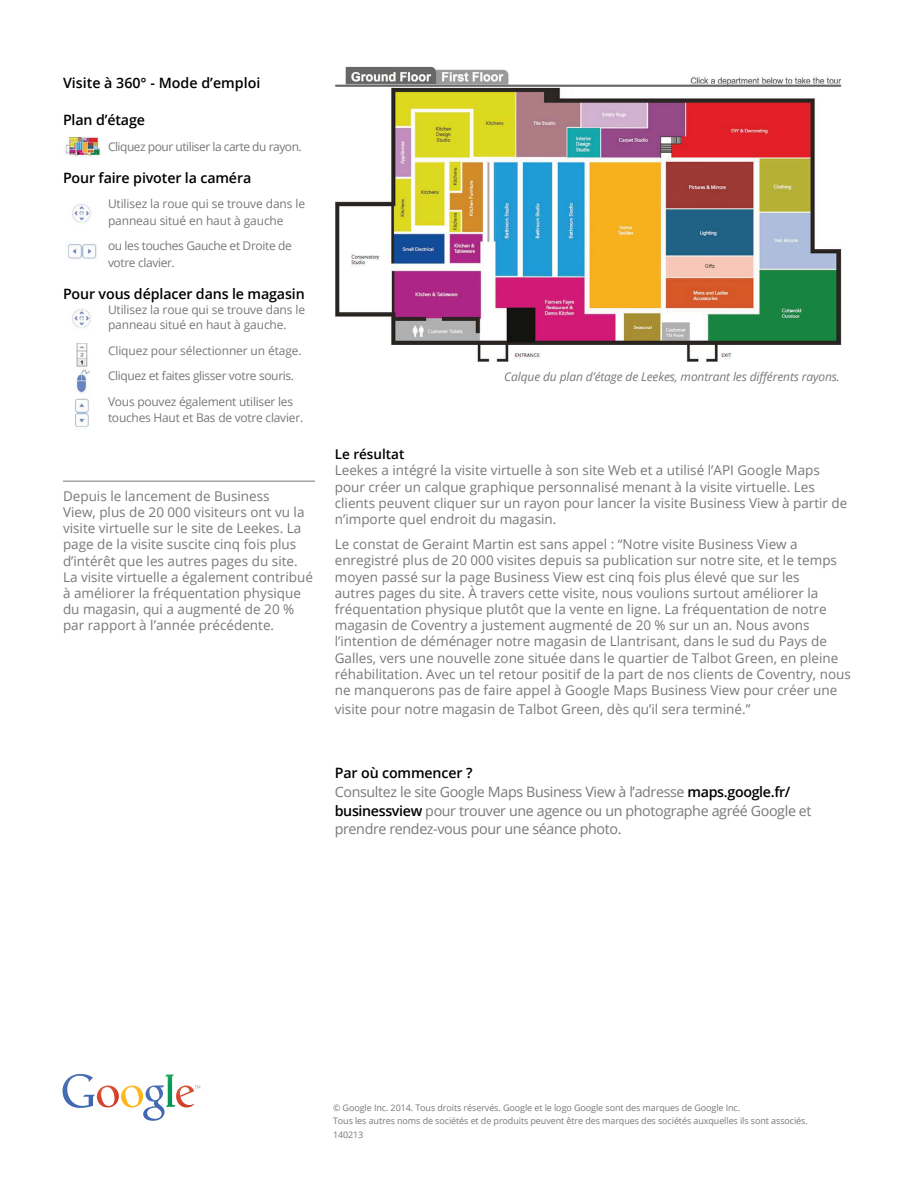
<style>
.page{position:relative;width:918px;height:1188px;background:#fff}
.page>*{position:absolute;margin:0;border:0;box-sizing:border-box;transform-origin:0 0}
.t1{font:14.25px/18.8px "Open Sans";letter-spacing:-.025em;color:#77787b}
.t2{font:600 14.25px "Open Sans";letter-spacing:-.01em;color:#000}
.t3{font:13.5px/16.2px "Open Sans";color:#77787b}
.t4{font:600 13.5px "Open Sans";color:#000}
.t5{font:12px/16.5px "Open Sans";letter-spacing:-.02em;color:#77787b}
.t6{font:italic 12px "Open Sans";letter-spacing:-.01em;color:#77787b}
.t7{font:12px "Open Sans";letter-spacing:-.04em;color:#77787b}
.t8{font:9px/13.5px "Open Sans";letter-spacing:-.01em;color:#77787b}
.s1{font-weight:600;color:#000}
</style>
<div class="page">
<hr style="left:63px;top:481px;width:252px;height:1px;background:#77787b">
<img style="left:97px;top:1085px;width:22px;height:22px">
<img style="left:165px;top:1075px;width:11px;height:32px">
<img style="left:176px;top:1085px;width:19px;height:22px">
<img style="left:121px;top:1085px;width:22px;height:22px">
<img style="left:143px;top:1085px;width:22px;height:36px">
<img style="left:63px;top:1074px;width:32px;height:34px">
<svg style="left:195px;top:1085px;width:5px;height:3px"></svg>
<img style="left:335px;top:66px;width:507px;height:296px">
<img style="left:65px;top:136px;width:35px;height:21px">
<img style="left:72px;top:204px;width:19px;height:20px">
<img style="left:72px;top:309px;width:19px;height:20px">
<img style="left:68px;top:244px;width:29px;height:15px">
<img style="left:75px;top:398px;width:14px;height:29px">
<img style="left:76px;top:343px;width:12px;height:24px">
<img style="left:76px;top:368px;width:14px;height:26px">
<p class="t2" style="left:63px;top:73px;width:199px">Visite à 360° - Mode d’emploi</p>
<p class="t2" style="left:63px;top:110px;width:84px">Plan d’étage</p>
<p class="t7" style="left:108px;top:138px;width:195px">Cliquez pour utiliser la carte du rayon.</p>
<p class="t2" style="left:63px;top:168px;width:190px">Pour faire pivoter la caméra</p>
<p class="t5" style="left:108px;top:195px;width:199px">Utilisez la roue qui se trouve dans le panneau situé en haut à gauche</p>
<p class="t5" style="left:108px;top:237px;width:185px">ou les touches Gauche et Droite de votre clavier.</p>
<p class="t2" style="left:63px;top:284px;width:243px">Pour vous déplacer dans le magasin</p>
<p class="t5" style="left:108px;top:302px;width:199px;line-height:15px">Utilisez la roue qui se trouve dans le panneau situé en haut à gauche.</p>
<p class="t5" style="left:108px;top:337px;width:195px;line-height:25.5px">Cliquez pour sélectionner un étage.<br>Cliquez et faites glisser votre souris.<br>Vous pouvez également utiliser les</p>
<p class="t5" style="left:108px;top:409px;width:197px">touches Haut et Bas de votre clavier.</p>
<p class="t3" style="left:63px;top:487px;width:252px">Depuis le lancement de Business<br>View, plus de 20 000 visiteurs ont vu la visite virtuelle sur le site de Leekes. La page de la visite suscite cinq fois plus d’intérêt que les autres pages du site.<br>La visite virtuelle a également contribué à améliorer la fréquentation physique du magasin, qui a augmenté de 20 % par rapport à l’année précédente.</p>
<p class="t6" style="left:504px;top:368px;width:337px">Calque du plan d’étage de Leekes, montrant les différents rayons.</p>
<p class="t4" style="left:335px;top:445px;width:71px">Le résultat</p>
<p class="t3" style="left:335px;top:462px;width:514px">Leekes a intégré la visite virtuelle à son site Web et a utilisé l’API Google Maps pour créer un calque graphique personnalisé menant à la visite virtuelle. Les clients peuvent cliquer sur un rayon pour lancer la visite Business View à partir de n’importe quel endroit du magasin.</p>
<p class="t3" style="left:335px;top:536px;width:518px">Le constat de Geraint Martin est sans appel : “Notre visite Business View a enregistré plus de 20 000 visites depuis sa publication sur notre site, et le temps moyen passé sur la page Business View est cinq fois plus élevé que sur les<br>autres pages du site. À travers cette visite, nous voulions surtout améliorer la fréquentation physique plutôt que la vente en ligne. La fréquentation de notre magasin de Coventry a justement augmenté de 20 % sur un an. Nous avons l’intention de déménager notre magasin de Llantrisant, dans le sud du Pays de Galles, vers une nouvelle zone située dans le quartier de Talbot Green, en pleine réhabilitation. Avec un tel retour positif de la part de nos clients de Coventry, nous ne manquerons pas de faire appel à Google Maps Business View pour créer une</p>
<p class="t3" style="left:335px;top:700px;width:417px">visite pour notre magasin de Talbot Green, dès qu’il sera terminé.”</p>
<p class="t1" style="left:335px;top:763px;width:478px"><span class="s1">Par où commencer ?<br></span>Consultez le site Google Maps Business View à l’adresse <span class="s1">maps.google.fr/ businessview</span> pour trouver une agence ou un photographe agréé Google et prendre rendez-vous pour une séance photo.</p>
<p class="t8" style="left:333px;top:1101px;width:476px">© Google Inc. 2014. Tous droits réservés. Google et le logo Google sont des marques de Google Inc.<br>Tous les autres noms de sociétés et de produits peuvent être des marques des sociétés auxquelles ils sont associés.<br>140213</p>
</div>
